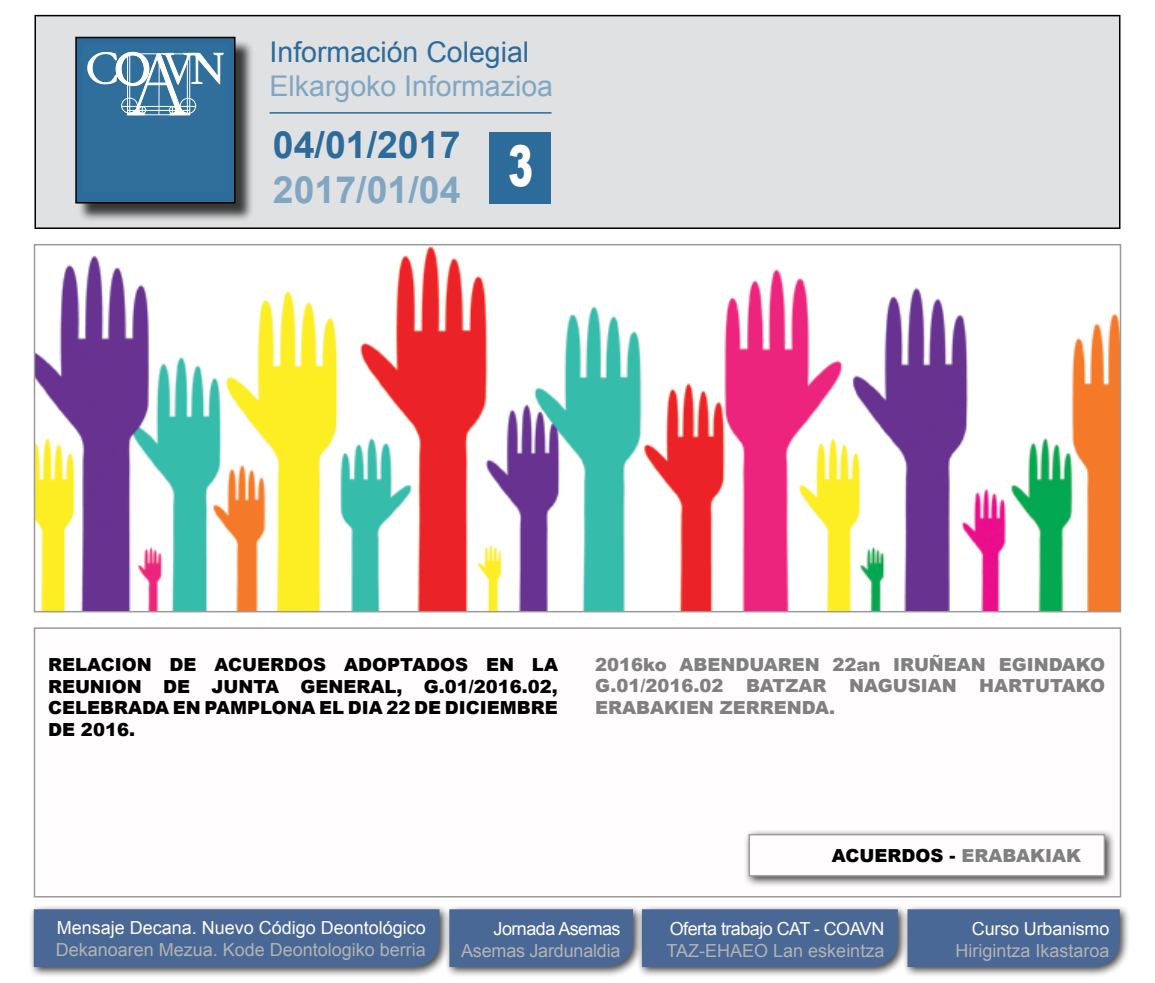
<style>
.page{position:relative;width:1155px;height:983px;background:#fff}
.page>*{position:absolute;margin:0;border:0;box-sizing:border-box;transform-origin:0 0}
.t1{font:900 56.25px "Arial";color:#fffdfd;scale:.67 1}
.t2{font:700 37.5px "Arial";color:#2d6b9a}
.t3{font:700 37.5px "Arial";color:#81a6c2}
.t4{font:28.5px "Arial";color:#81a6c2}
.t5{font:28.5px "Arial";color:#2d6b9a}
.t6{font:900 18px/21.6px "Arial";color:#000;text-align:justify}
.t7{font:18px "Arial";color:#b3b3b3}
.t8{font:900 18px/21.6px "Arial";color:#808080}
.t9{font:18px "Arial";letter-spacing:-.01em;color:#fffefe}
.t10{font:18px "Arial";letter-spacing:-.03em;color:#fffefe}
.s1{color:#808080}
</style>
<div class="page">
<div style="left:35px;top:16px;width:1085px;height:212px;background:#e0e1e2"></div>
<div style="left:34px;top:15px;width:1086px;height:214px;border:2px solid #000"></div>
<div style="left:78px;top:39px;width:176px;height:183px;background:#000;opacity:.75"></div>
<div style="left:76px;top:37px;width:159px;height:166px;background:#2d6b9a"></div>
<div style="left:84px;top:45px;width:143px;height:147px;background:#306f9b"></div>
<svg style="left:87px;top:51px;width:137px;height:64px"></svg>
<hr style="left:128px;top:114px;width:62px;height:1px;background:#fff">
<hr style="left:122px;top:106px;width:74px;height:1px;background:#fff">
<hr style="left:187px;top:54px;width:1px;height:61px;background:#fff">
<hr style="left:129px;top:54px;width:1px;height:61px;background:#fff">
<div style="left:75px;top:37px;width:161px;height:166px;border:2px solid #000"></div>
<hr style="left:270px;top:112px;width:282px;height:2px;background:#2d6b9a">
<img style="left:37px;top:247px;width:1081px;height:362px">
<div style="left:34px;top:244px;width:1087px;height:368px;border:2px solid #999"></div>
<div style="left:34px;top:627px;width:1087px;height:270px;background:#fffdfd;border:2px solid #999"></div>
<div style="left:743px;top:828px;width:373px;height:59px;background:#000;opacity:.75"></div>
<div style="left:748px;top:834px;width:357px;height:42px;background:#fffdfd;border:2px solid #9e9e9e"></div>
<div style="left:489px;top:132px;width:61px;height:71px;background:#2d6b9a"></div>
<div style="left:902px;top:904px;width:229px;height:74px;background:#000;opacity:.75"></div>
<div style="left:909px;top:909px;width:211px;height:58px;background:#4a6895"></div>
<div style="left:637px;top:904px;width:272px;height:74px;background:#000;opacity:.75"></div>
<div style="left:644px;top:909px;width:254px;height:58px;background:#4a6895"></div>
<div style="left:444px;top:904px;width:200px;height:74px;background:#000;opacity:.75"></div>
<div style="left:451px;top:909px;width:182px;height:58px;background:#4a6895"></div>
<div style="left:29px;top:904px;width:422px;height:74px;background:#000;opacity:.75"></div>
<div style="left:34px;top:909px;width:406px;height:58px;background:#4a6895"></div>
<h3 class="t5" style="left:270px;top:34px;width:261px">Información Colegial</h3>
<h3 class="t4" style="left:270px;top:68px;width:285px">Elkargoko Informazioa</h3>
<h2 class="t2" style="left:273px;top:120px;width:189px">04/01/2017</h2>
<h2 class="t3" style="left:273px;top:165px;width:189px">2017/01/04</h2>
<h1 class="t1" style="left:508px;top:124px;width:39px">3</h1>
<p class="t6" style="left:48px;top:653px;width:512px">RELACION DE ACUERDOS ADOPTADOS EN LA REUNION DE JUNTA GENERAL, G.01/2016.02, CELEBRADA EN PAMPLONA EL DIA 22 DE DICIEMBRE DE 2016.</p>
<p class="t8" style="left:595px;top:653px;width:511px">2016ko ABENDUAREN 22an IRUÑEAN EGINDAKO<br>G.01/2016.02</p>
<p class="t8" style="left:746px;top:674px;width:82px">BATZAR</p>
<p class="t8" style="left:849px;top:674px;width:109px">NAGUSIAN</p>
<p class="t8" style="left:979px;top:674px;width:127px">HARTUTAKO</p>
<p class="t8" style="left:595px;top:696px;width:241px">ERABAKIEN ZERRENDA.</p>
<p class="t9" style="left:57px;top:915px;width:371px">Mensaje Decana. Nuevo Código Deontológico</p>
<p class="t7" style="left:56px;top:937px;width:372px">Dekanoaren Mezua. Kode Deontologiko berria</p>
<p class="t10" style="left:494px;top:916px;width:129px">Jornada Asemas</p>
<p class="t7" style="left:461px;top:938px;width:161px">Asemas Jardunaldia</p>
<p class="t6" style="left:832px;top:844px;width:251px">ACUERDOS - <span class="s1">ERABAKIAK</span></p>
<p class="t10" style="left:670px;top:916px;width:216px">Oferta trabajo CAT - COAVN</p>
<p class="t7" style="left:667px;top:938px;width:219px">TAZ-EHAEO Lan eskeintza</p>
<p class="t9" style="left:972px;top:916px;width:139px">Curso Urbanismo</p>
<p class="t7" style="left:955px;top:938px;width:156px">Hirigintza Ikastaroa</p>
</div>
